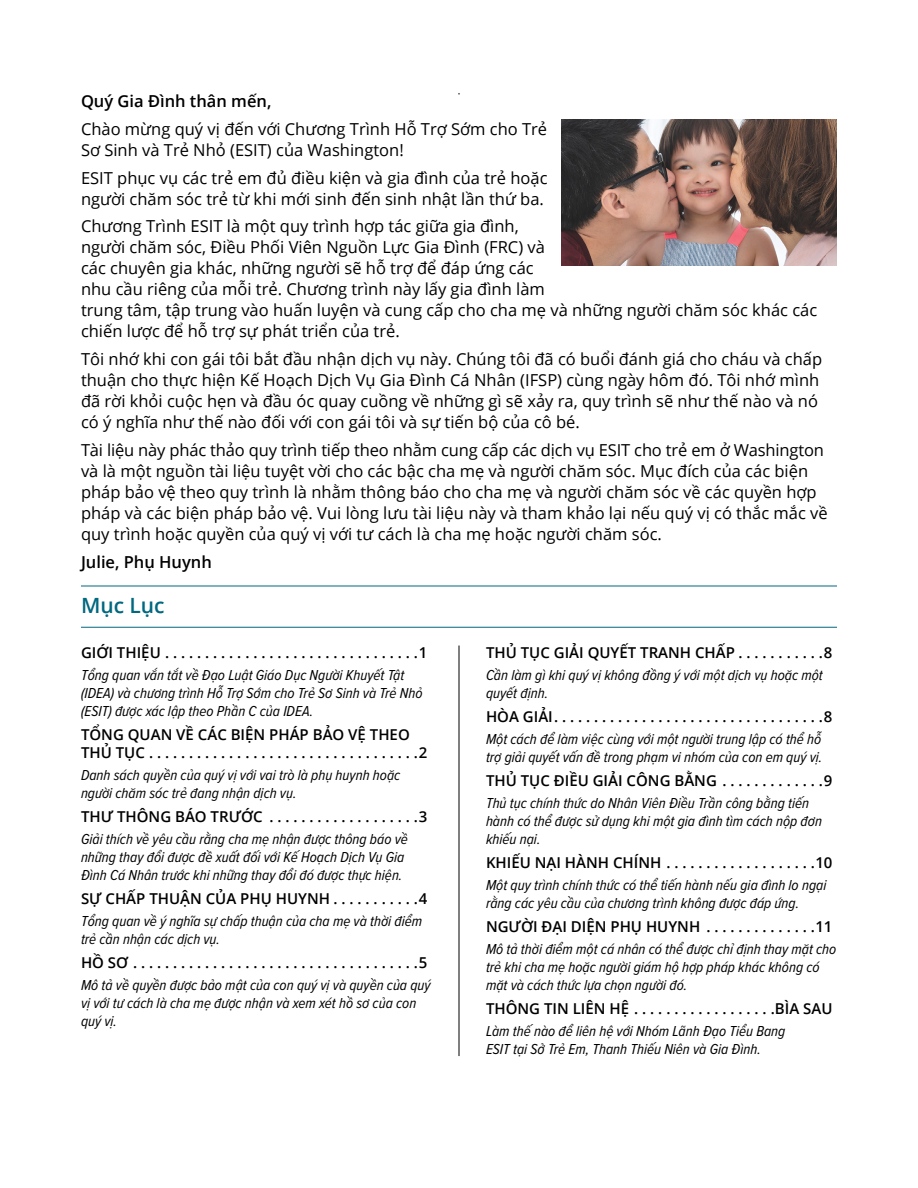
<style>
.page{position:relative;width:918px;height:1188px;background:#fff}
.page>*{position:absolute;margin:0;border:0;box-sizing:border-box;transform-origin:0 0}
.t1{font:600 21px "Open Sans";color:#00687f}
.t2{font:16.5px/21px "Open Sans";color:#000}
.t3{font:600 16.5px "Open Sans";color:#000}
.t4{font:italic 15px/18px "Proxima Nova Cond";color:#000}
.t5{font:600 15px/18px "Open Sans";color:#000}
</style>
<div class="page">
<hr style="left:81px;top:586px;width:756px;height:1px;background:#00687f">
<hr style="left:81px;top:627px;width:756px;height:1px;background:#00687f">
<img style="left:562px;top:120px;width:275px;height:146px">
<hr style="left:459px;top:646px;width:1px;height:410px;background:#000">
<p class="t3" style="left:81px;top:90px;width:192px">Quý Gia Đình thân mến,</p>
<p class="t2" style="left:81px;top:118px;width:468px">Chào mừng quý vị đến với Chương Trình Hỗ Trợ Sớm cho Trẻ<br>Sơ Sinh và Trẻ Nhỏ (ESIT) của Washington!</p>
<p class="t2" style="left:81px;top:167px;width:468px">ESIT phục vụ các trẻ em đủ điều kiện và gia đình của trẻ hoặc người chăm sóc trẻ từ khi mới sinh đến sinh nhật lần thứ ba.</p>
<p class="t2" style="left:81px;top:215px;width:738px">Chương Trình ESIT là một quy trình hợp tác giữa gia đình,<br>người chăm sóc, Điều Phối Viên Nguồn Lực Gia Đình (FRC) và<br>các chuyên gia khác, những người sẽ hỗ trợ để đáp ứng các<br>nhu cầu riêng của mỗi trẻ. Chương trình này lấy gia đình làm<br>trung tâm, tập trung vào huấn luyện và cung cấp cho cha mẹ và những người chăm sóc khác các chiến lược để hỗ trợ sự phát triển của trẻ.</p>
<p class="t2" style="left:81px;top:348px;width:743px">Tôi nhớ khi con gái tôi bắt đầu nhận dịch vụ này. Chúng tôi đã có buổi đánh giá cho cháu và chấp thuận cho thực hiện Kế Hoạch Dịch Vụ Gia Đình Cá Nhân (IFSP) cùng ngày hôm đó. Tôi nhớ mình đã rời khỏi cuộc hẹn và đầu óc quay cuồng về những gì sẽ xảy ra, quy trình sẽ như thế nào và nó có ý nghĩa như thế nào đối với con gái tôi và sự tiến bộ của cô bé.</p>
<p class="t2" style="left:81px;top:439px;width:748px">Tài liệu này phác thảo quy trình tiếp theo nhằm cung cấp các dịch vụ ESIT cho trẻ em ở Washington và là một nguồn tài liệu tuyệt vời cho các bậc cha mẹ và người chăm sóc. Mục đích của các biện pháp bảo vệ theo quy trình là nhằm thông báo cho cha mẹ và người chăm sóc về các quyền hợp pháp và các biện pháp bảo vệ. Vui lòng lưu tài liệu này và tham khảo lại nếu quý vị có thắc mắc về quy trình hoặc quyền của quý vị với tư cách là cha mẹ hoặc người chăm sóc.</p>
<p class="t3" style="left:81px;top:550px;width:132px">Julie, Phụ Huynh</p>
<p class="t1" style="left:81px;top:591px;width:85px">Mục Lục</p>
<p class="t5" style="left:81px;top:644px;width:348px">GIỚI THIỆU . . . . . . . . . . . . . . . . . . . . . . . . . . . . . . . 1</p>
<p class="t4" style="left:81px;top:665px;width:343px">Tổng quan vắn tắt về Đạo Luật Giáo Dục Người Khuyết Tật (IDEA) và chương trình Hỗ Trợ Sớm cho Trẻ Sơ Sinh và Trẻ Nhỏ (ESIT) được xác lập theo Phần C của IDEA.</p>
<p class="t5" style="left:81px;top:726px;width:348px">TỔNG QUAN VỀ CÁC BIỆN PHÁP BẢO VỆ THEO<br>THỦ TỤC . . . . . . . . . . . . . . . . . . . . . . . . . . . . . . . . . 2</p>
<p class="t4" style="left:81px;top:765px;width:321px">Danh sách quyền của quý vị với vai trò là phụ huynh hoặc người chăm sóc trẻ đang nhận dịch vụ.</p>
<p class="t5" style="left:81px;top:808px;width:348px">THƯ THÔNG BÁO TRƯỚC . . . . . . . . . . . . . . . . . . 3</p>
<p class="t4" style="left:81px;top:829px;width:328px">Giải thích về yêu cầu rằng cha mẹ nhận được thông báo về những thay đổi được đề xuất đối với Kế Hoạch Dịch Vụ Gia<br>Đình Cá Nhân trước khi những thay đổi đó được thực hiện.</p>
<p class="t5" style="left:81px;top:890px;width:348px">SỰ CHẤP THUẬN CỦA PHỤ HUYNH . . . . . . . . . . 4</p>
<p class="t4" style="left:81px;top:911px;width:343px">Tổng quan về ý nghĩa sự chấp thuận của cha mẹ và thời điểm trẻ cần nhận các dịch vụ.</p>
<p class="t5" style="left:81px;top:954px;width:348px">HỒ SƠ . . . . . . . . . . . . . . . . . . . . . . . . . . . . . . . . . . . 5</p>
<p class="t4" style="left:81px;top:975px;width:351px">Mô tả về quyền được bảo mật của con quý vị và quyền của quý vị với tư cách là cha mẹ được nhận và xem xét hồ sơ của con quý vị.</p>
<p class="t5" style="left:486px;top:644px;width:348px">THỦ TỤC GIẢI QUYẾT TRANH CHẤP . . . . . . . . . . 8</p>
<p class="t4" style="left:486px;top:665px;width:338px">Cần làm gì khi quý vị không đồng ý với một dịch vụ hoặc một quyết định.</p>
<p class="t5" style="left:486px;top:708px;width:348px">HÒA GIẢI . . . . . . . . . . . . . . . . . . . . . . . . . . . . . . . . . 8</p>
<p class="t4" style="left:486px;top:729px;width:338px">Một cách để làm việc cùng với một người trung lập có thể hỗ trợ giải quyết vấn đề trong phạm vi nhóm của con em quý vị.</p>
<p class="t5" style="left:486px;top:772px;width:348px">THỦ TỤC ĐIỀU GIẢI CÔNG BẰNG . . . . . . . . . . . . 9</p>
<p class="t4" style="left:486px;top:793px;width:337px">Thủ tục chính thức do Nhân Viên Điều Trần công bằng tiến hành có thể được sử dụng khi một gia đình tìm cách nộp đơn khiếu nại.</p>
<p class="t5" style="left:486px;top:854px;width:348px">KHIẾU NẠI HÀNH CHÍNH . . . . . . . . . . . . . . . . . . 10</p>
<p class="t4" style="left:486px;top:875px;width:342px">Một quy trình chính thức có thể tiến hành nếu gia đình lo ngại rằng các yêu cầu của chương trình không được đáp ứng.</p>
<p class="t5" style="left:486px;top:918px;width:348px">NGƯỜI ĐẠI DIỆN PHỤ HUYNH . . . . . . . . . . . . . 11</p>
<p class="t4" style="left:486px;top:939px;width:352px">Mô tả thời điểm một cá nhân có thể được chỉ định thay mặt cho trẻ khi cha mẹ hoặc người giám hộ hợp pháp khác không có mặt và cách thức lựa chọn người đó.</p>
<p class="t5" style="left:486px;top:1000px;width:348px">THÔNG TIN LIÊN HỆ . . . . . . . . . . . . . . . . . BÌA SAU</p>
<p class="t4" style="left:486px;top:1021px;width:301px">Làm thế nào để liên hệ với Nhóm Lãnh Đạo Tiểu Bang<br>ESIT tại Sở Trẻ Em, Thanh Thiếu Niên và Gia Đình.</p>
</div>
